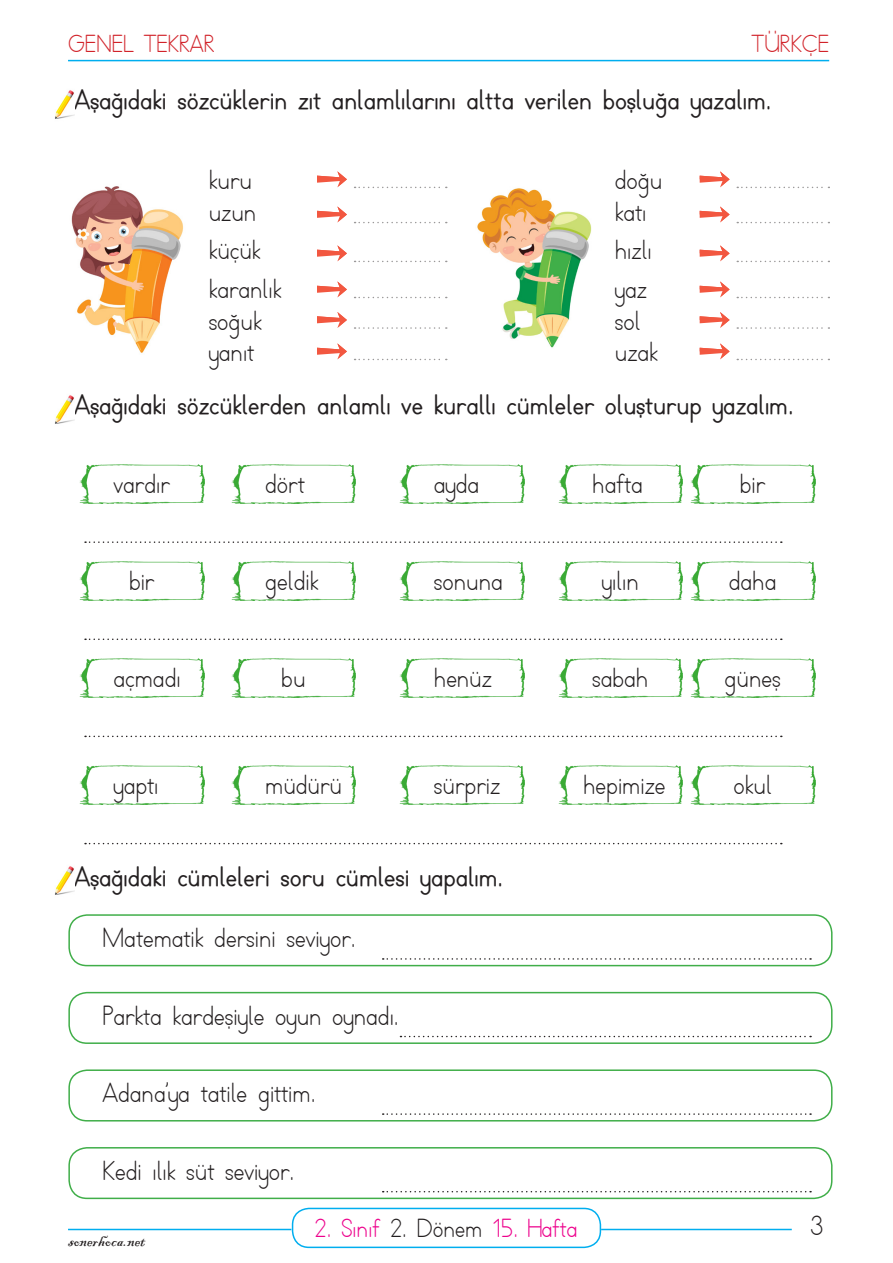
<style>
.page{position:relative;width:893px;height:1263px;background:#fff}
.page>*{position:absolute;margin:0;border:0;box-sizing:border-box;transform-origin:0 0}
.t1{font:27px "TTKB Dik Temel Abece";color:#231f20}
.t2{font:700 27px "TTKB Dik Temel Abece";color:#231f20}
.t3{font:25.5px "TTKB Dik Temel Abece";color:#ed028c}
.t4{font:24px "TTKB Dik Temel Abece";color:#d1232a}
.t5{font:18px "Blackadder ITC";color:#231f20}
.s1{color:#231f20}
</style>
<div class="page">
<hr style="left:68px;top:60px;width:761px;height:1px;background:#00aeef">
<hr style="left:68px;top:1229px;width:223px;height:1px;background:#00aeef">
<div style="left:292px;top:1208px;width:309px;height:40px;border:2px solid #00aeef;border-radius:17px"></div>
<hr style="left:601px;top:1229px;width:191px;height:1px;background:#00aeef">
<img style="left:55px;top:90px;width:19px;height:29px">
<img style="left:55px;top:395px;width:19px;height:29px">
<img style="left:55px;top:866px;width:19px;height:29px">
<img style="left:71px;top:186px;width:112px;height:167px">
<img style="left:477px;top:188px;width:115px;height:160px">
<svg style="left:317px;top:171px;width:30px;height:16px"></svg>
<svg style="left:355px;top:187px;width:92px;height:1px"></svg>
<svg style="left:700px;top:171px;width:30px;height:16px"></svg>
<svg style="left:737px;top:187px;width:92px;height:1px"></svg>
<svg style="left:317px;top:206px;width:30px;height:17px"></svg>
<svg style="left:355px;top:222px;width:92px;height:1px"></svg>
<svg style="left:700px;top:206px;width:30px;height:17px"></svg>
<svg style="left:737px;top:222px;width:92px;height:1px"></svg>
<svg style="left:317px;top:245px;width:30px;height:16px"></svg>
<svg style="left:355px;top:261px;width:92px;height:1px"></svg>
<svg style="left:700px;top:245px;width:30px;height:16px"></svg>
<svg style="left:737px;top:261px;width:92px;height:1px"></svg>
<svg style="left:317px;top:281px;width:30px;height:16px"></svg>
<svg style="left:355px;top:297px;width:92px;height:1px"></svg>
<svg style="left:700px;top:281px;width:30px;height:16px"></svg>
<svg style="left:737px;top:297px;width:92px;height:1px"></svg>
<svg style="left:317px;top:312px;width:30px;height:16px"></svg>
<svg style="left:355px;top:327px;width:92px;height:2px"></svg>
<svg style="left:700px;top:312px;width:30px;height:16px"></svg>
<svg style="left:737px;top:327px;width:92px;height:2px"></svg>
<svg style="left:317px;top:343px;width:30px;height:16px"></svg>
<svg style="left:355px;top:359px;width:92px;height:1px"></svg>
<svg style="left:700px;top:343px;width:30px;height:16px"></svg>
<svg style="left:737px;top:359px;width:92px;height:1px"></svg>
<img style="left:79px;top:464px;width:125px;height:39px">
<img style="left:79px;top:561px;width:125px;height:39px">
<img style="left:79px;top:658px;width:125px;height:39px">
<img style="left:79px;top:766px;width:125px;height:38px">
<img style="left:231px;top:464px;width:125px;height:39px">
<img style="left:231px;top:561px;width:125px;height:39px">
<img style="left:231px;top:658px;width:125px;height:39px">
<img style="left:231px;top:766px;width:125px;height:38px">
<img style="left:400px;top:464px;width:124px;height:39px">
<img style="left:400px;top:561px;width:124px;height:39px">
<img style="left:400px;top:658px;width:124px;height:39px">
<img style="left:400px;top:766px;width:124px;height:38px">
<img style="left:558px;top:464px;width:125px;height:39px">
<img style="left:558px;top:561px;width:125px;height:39px">
<img style="left:558px;top:658px;width:125px;height:39px">
<img style="left:558px;top:766px;width:125px;height:38px">
<img style="left:690px;top:464px;width:125px;height:39px">
<img style="left:690px;top:561px;width:125px;height:39px">
<img style="left:690px;top:658px;width:125px;height:39px">
<img style="left:690px;top:766px;width:125px;height:38px">
<svg style="left:85px;top:541px;width:697px;height:2px"></svg>
<svg style="left:85px;top:638px;width:697px;height:2px"></svg>
<svg style="left:85px;top:736px;width:697px;height:1px"></svg>
<svg style="left:85px;top:843px;width:697px;height:1px"></svg>
<div style="left:68px;top:914px;width:764px;height:52px;border:2px solid #40ae49;border-radius:18px"></div>
<svg style="left:383px;top:958px;width:428px;height:2px"></svg>
<div style="left:68px;top:992px;width:764px;height:52px;border:2px solid #40ae49;border-radius:18px"></div>
<svg style="left:400px;top:1036px;width:411px;height:1px"></svg>
<div style="left:68px;top:1069px;width:764px;height:52px;border:2px solid #40ae49;border-radius:18px"></div>
<svg style="left:383px;top:1113px;width:428px;height:2px"></svg>
<div style="left:68px;top:1147px;width:764px;height:52px;border:2px solid #40ae49;border-radius:18px"></div>
<svg style="left:383px;top:1191px;width:428px;height:1px"></svg>
<p class="t4" style="left:68px;top:30px;width:148px">GENEL TEKRAR</p>
<p class="t4" style="left:752px;top:30px;width:79px">TÜRKÇE</p>
<p class="t2" style="left:74px;top:83px;width:699px">Aşağıdaki sözcüklerin zıt anlamlılarını altta verilen boşluğa yazalım.</p>
<p class="t1" style="left:209px;top:163px;width:45px">kuru</p>
<p class="t1" style="left:615px;top:163px;width:49px">doğu</p>
<p class="t1" style="left:209px;top:195px;width:49px">uzun</p>
<p class="t1" style="left:615px;top:195px;width:33px">katı</p>
<p class="t1" style="left:209px;top:234px;width:53px">küçük</p>
<p class="t1" style="left:615px;top:234px;width:38px">hızlı</p>
<p class="t1" style="left:209px;top:273px;width:74px">karanlık</p>
<p class="t1" style="left:615px;top:273px;width:34px">yaz</p>
<p class="t1" style="left:209px;top:304px;width:55px">soğuk</p>
<p class="t1" style="left:615px;top:304px;width:27px">sol</p>
<p class="t1" style="left:209px;top:335px;width:47px">yanıt</p>
<p class="t1" style="left:615px;top:335px;width:45px">uzak</p>
<p class="t2" style="left:74px;top:388px;width:721px">Aşağıdaki sözcüklerden anlamlı ve kurallı cümleler oluşturup yazalım.</p>
<p class="t1" style="left:114px;top:467px;width:58px">vardır</p>
<p class="t1" style="left:265px;top:467px;width:41px">dört</p>
<p class="t1" style="left:434px;top:467px;width:47px">ayda</p>
<p class="t1" style="left:129px;top:564px;width:27px">bir</p>
<p class="t1" style="left:265px;top:564px;width:55px">geldik</p>
<p class="t1" style="left:434px;top:564px;width:71px">sonuna</p>
<p class="t1" style="left:114px;top:661px;width:69px">açmadı</p>
<p class="t1" style="left:281px;top:661px;width:26px">bu</p>
<p class="t1" style="left:434px;top:661px;width:59px">henüz</p>
<p class="t1" style="left:114px;top:769px;width:46px">yaptı</p>
<p class="t1" style="left:265px;top:769px;width:78px">müdürü</p>
<p class="t1" style="left:434px;top:769px;width:68px">sürpriz</p>
<p class="t2" style="left:74px;top:859px;width:430px">Aşağıdaki cümleleri soru cümlesi yapalım.</p>
<p class="t1" style="left:103px;top:921px;width:255px">Matematik dersini seviyor.</p>
<p class="t1" style="left:103px;top:999px;width:298px">Parkta kardeşiyle oyun oynadı.</p>
<p class="t1" style="left:103px;top:1077px;width:215px">Adana’ya tatile gittim.</p>
<p class="t1" style="left:103px;top:1154px;width:193px">Kedi ılık süt seviyor.</p>
<p class="t1" style="left:592px;top:467px;width:52px">hafta</p>
<p class="t1" style="left:740px;top:467px;width:27px">bir</p>
<p class="t1" style="left:602px;top:564px;width:38px">yılın</p>
<p class="t1" style="left:729px;top:564px;width:49px">daha</p>
<p class="t1" style="left:592px;top:661px;width:58px">sabah</p>
<p class="t1" style="left:724px;top:661px;width:58px">güneş</p>
<p class="t1" style="left:583px;top:769px;width:84px">hepimize</p>
<p class="t1" style="left:733px;top:769px;width:40px">okul</p>
<p class="t5" style="left:68px;top:1229px;width:79px">sonerhoca.net</p>
<p class="t3" style="left:315px;top:1212px;width:265px">2. Sınıf <span class="s1">2. Dönem</span> 15. Hafta</p>
<p class="t1" style="left:810px;top:1209px;width:15px">3</p>
</div>
